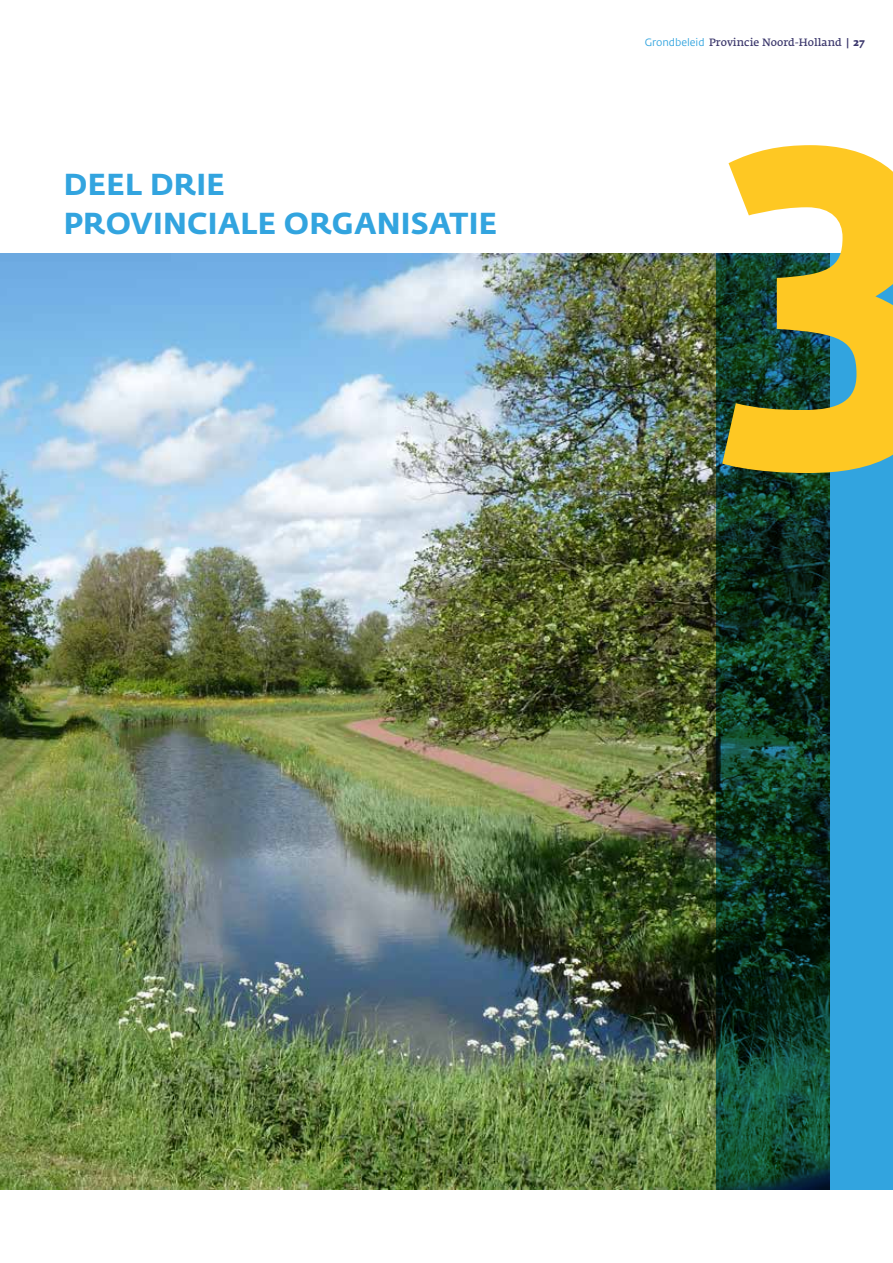
<style>
.page{position:relative;width:893px;height:1263px;background:#fff}
.page>*{position:absolute;margin:0;border:0;box-sizing:border-box;transform-origin:0 0}
.t1{font:700 450.3px "Fedra Sans Std";color:#fec823}
.t2{font:700 30px/39px "Fedra Sans Std";letter-spacing:.005em;color:#32a4df}
.t3{font:600 10.5px "Fedra Serif A Std";color:#3a366b}
.s1{font-family:"Fedra Sans Std";font-weight:400;color:#32a4df}
.s2{font-weight:700}
</style>
<div class="page">
<img style="left:0;top:254px;width:716px;height:936px">
<svg style="left:716px;top:254px;width:177px;height:936px;background:#1a5e69"></svg>
<h2 class="t2" style="left:64px;top:165px;width:435px">DEEL DRIE<br>PROVINCIALE ORGANISATIE</h2>
<p class="t3" style="left:645px;top:36px;width:222px"><span class="s1">Grondbeleid</span> Provincie Noord-Holland <span class="s2">| 27</span></p>
<h1 class="t1" style="left:712px;top:19px;width:241px">3</h1>
</div>
